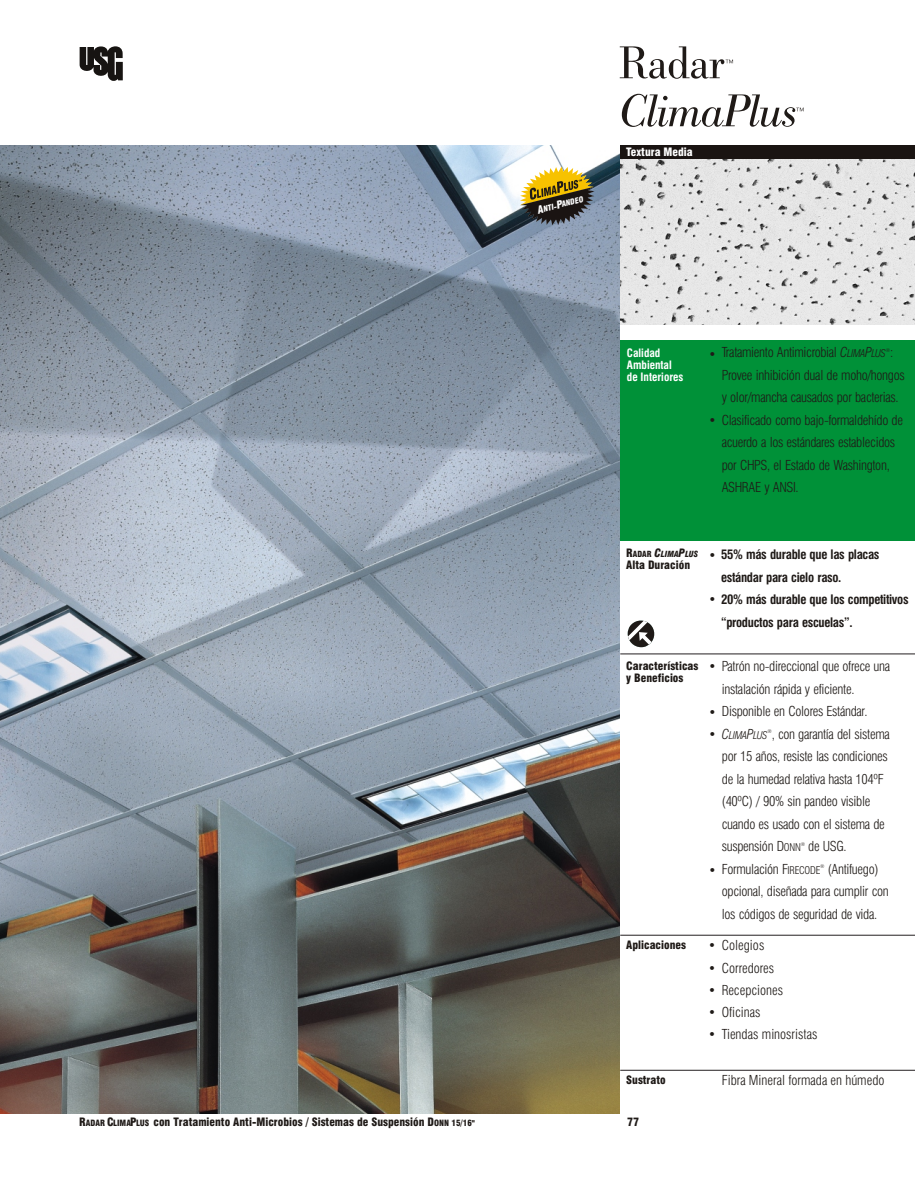
<style>
.page{position:relative;width:915px;height:1191px;background:#fff}
.page>*{position:absolute;margin:0;border:0;box-sizing:border-box;transform-origin:0 0}
.t1{font:300 condensed 13.5px/22.5px "Swiss 721 BT";letter-spacing:-.025em;color:#1f1a17}
.t2{font:300 condensed 13.5px "Swiss 721 BT";color:#1f1a17}
.t3{font:700 condensed 12.75px "Swiss 721 BT";letter-spacing:-.025em;color:#1f1a17}
.t4{font:900 condensed 11.25px/12.3px "Swiss 721 BT";color:#1f1a17}
.t5{font:700 condensed 11.25px/12.3px "Swiss 721 BT";color:#fff}
.t6{font:900 condensed 11.25px "Swiss 721 BT";color:#fff}
.t7{font:italic 300 condensed 10.5px "Swiss 721 BT";letter-spacing:-.025em;color:#1f1a17}
.t8{font:italic 900 condensed 8.25px "Swiss 721 BT";color:#1f1a17}
.t9{font:italic 900 condensed 7.8px "Swiss 721 BT";color:#fff}
.t10{font:300 condensed 5.25px "Swiss 721 BT";color:#1f1a17}
.s1{font-size:10.5px}
.s2{font-size:13.5px}
.s3{font-style:normal;font-size:11.25px}
.s4{font-style:normal}
.s5{font-size:11.25px}
.s6{font-weight:300;font-size:13.5px}
.s7{font-style:italic}
.s8{font-style:italic;font-size:10.5px}
.s9{font-size:8.4px}
</style>
<div class="page">
<img style="left:619px;top:159px;width:295px;height:166px">
<div style="left:618px;top:340px;width:296px;height:201px;background:#009138"></div>
<div style="left:619px;top:145px;width:295px;height:14px;background:#1a1412"></div>
<img style="left:0;top:145px;width:619px;height:968px">
<svg style="left:80px;top:46px;width:43px;height:35px"></svg>
<svg style="left:519px;top:167px;width:75px;height:58px;background:#85794b"></svg>
<hr style="left:620px;top:1070px;width:294px;height:1px;background:#241f21">
<hr style="left:620px;top:935px;width:294px;height:1px;background:#241f21">
<svg style="left:619px;top:46px;width:113px;height:33px"></svg>
<svg style="left:621px;top:94px;width:182px;height:33px"></svg>
<svg style="left:627px;top:620px;width:28px;height:27px"></svg>
<hr style="left:620px;top:653px;width:294px;height:1px;background:#241f21">
<p class="t9" style="left:536px;top:208px;width:48px;rotate:-15deg"><span class="s1">A</span>NTI-<span class="s1">P</span>ANDEO</p>
<p class="t6" style="left:626px;top:147px;width:68px">Textura Media</p>
<p class="t5" style="left:626px;top:347px;width:58px">Calidad<br>Ambiental de Interiores</p>
<p class="t1" style="left:708px;top:344px;width:9px">•</p>
<p class="t7" style="left:839px;top:349px;width:47px"><span class="s2">C</span>LIMA<span class="s2">P</span>LUS</p>
<p class="t1" style="left:721px;top:342px;width:117px">Tratamiento Antimicrobial</p>
<p class="t10" style="left:885px;top:348px;width:6px">®</p>
<p class="t1" style="left:721px;top:342px;width:184px;text-indent:168px">:<br>Provee inhibición dual de moho/hongos y olor/mancha causados por bacterias.</p>
<p class="t1" style="left:721px;top:410px;width:183px;text-indent:-13px">• Clasificado como bajo-formaldehído de acuerdo a los estándares establecidos por CHPS, el Estado de Washington,<br>ASHRAE y ANSI.</p>
<p class="t8" style="left:626px;top:550px;width:73px"><span class="s3">R</span><span class="s4">ADAR</span> <span class="s5">C</span>LIMA<span class="s5">P</span>LUS</p>
<p class="t4" style="left:626px;top:560px;width:65px">Alta Duración</p>
<p class="t3" style="left:708px;top:549px;width:173px"><span class="s6">•</span> 55% más durable que las placas</p>
<p class="t3" style="left:708px;top:594px;width:202px"><span class="s6">•</span> 20% más durable que los competitivos</p>
<p class="t3" style="left:720px;top:572px;width:122px">estándar para cielo raso.</p>
<p class="t3" style="left:720px;top:617px;width:133px">“productos para escuelas”.</p>
<p class="t4" style="left:626px;top:660px;width:74px">Características y Beneficios</p>
<p class="t1" style="left:721px;top:656px;width:170px;text-indent:-13px">• Patrón no-direccional que ofrece una instalación rápida y eficiente.</p>
<p class="t1" style="left:708px;top:701px;width:161px">• Disponible en Colores Estándar.</p>
<p class="t10" style="left:767px;top:729px;width:6px">®</p>
<p class="t1" style="left:721px;top:724px;width:169px;text-indent:-13px">• <span class="s7">C</span><span class="s8">LIMA</span><span class="s7">P</span><span class="s8">LUS</span> , con garantía del sistema por 15 años, resiste las condiciones de la humedad relativa hasta 104ºF (40ºC) / 90% sin pandeo visible cuando es usado con el sistema de</p>
<p class="t10" style="left:800px;top:842px;width:6px">®</p>
<p class="t1" style="left:721px;top:836px;width:126px">suspensión D<span class="s1">ONN</span> de USG.</p>
<p class="t10" style="left:820px;top:864px;width:6px">®</p>
<p class="t1" style="left:721px;top:859px;width:168px;text-indent:-13px">• Formulación F<span class="s1">IRECODE</span> (Antifuego) opcional, diseñada para cumplir con los códigos de seguridad de vida.</p>
<p class="t4" style="left:626px;top:940px;width:61px">Aplicaciones</p>
<p class="t2" style="left:708px;top:940px;width:58px">• Colegios</p>
<p class="t2" style="left:708px;top:962px;width:67px">• Corredores</p>
<p class="t2" style="left:708px;top:984px;width:76px">• Recepciones</p>
<p class="t2" style="left:708px;top:1007px;width:54px">• Oficinas</p>
<p class="t2" style="left:708px;top:1028px;width:111px">• Tiendas minosristas</p>
<p class="t4" style="left:626px;top:1075px;width:41px">Sustrato</p>
<p class="t2" style="left:721px;top:1075px;width:164px">Fibra Mineral formada en húmedo</p>
<p class="t4" style="left:79px;top:1117px;width:397px">R<span class="s9">ADAR</span> C<span class="s9">LIMA</span>P<span class="s9">LUS</span> con Tratamiento Anti-Microbios / Sistemas de Suspensión D<span class="s9">ONN 15/16"</span></p>
<p class="t4" style="left:627px;top:1117px;width:14px">77</p>
</div>
